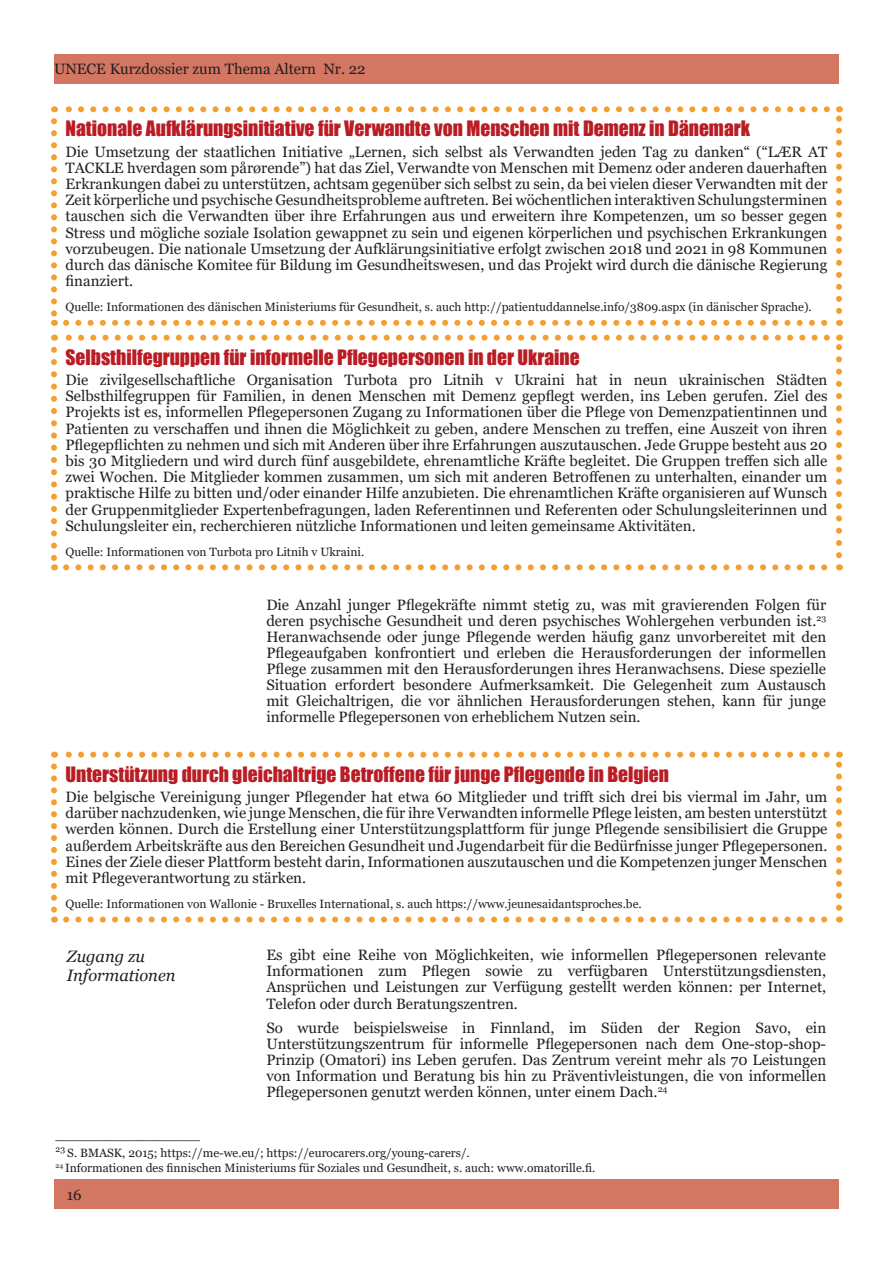
<style>
.page{position:relative;width:893px;height:1263px;background:#fff}
.page>*{position:absolute;margin:0;border:0;box-sizing:border-box;transform-origin:0 0}
.Red_title{font:19.5px "Impact";color:#ba1c24}
.Red_title-2{font:italic 16.5px/19.8px "Georgia";color:#231f20}
.Georgia_10_regular{font:15px/16.2px "Georgia";color:#231f20;text-align:justify}
.Georgia_10_regular-2{font:12px "Georgia";color:#231f20}
</style>
<div class="page">
<div style="left:54px;top:54px;width:785px;height:29px;background:#d37662"></div>
<div style="left:54px;top:1180px;width:785px;height:29px;background:#d37662"></div>
<svg style="left:66px;top:320px;width:762px;height:6px"></svg>
<svg style="left:51px;top:121px;width:6px;height:205px"></svg>
<svg style="left:836px;top:106px;width:6px;height:205px"></svg>
<svg style="left:54px;top:106px;width:773px;height:6px"></svg>
<svg style="left:66px;top:564px;width:762px;height:6px"></svg>
<svg style="left:51px;top:350px;width:6px;height:220px"></svg>
<svg style="left:836px;top:335px;width:6px;height:220px"></svg>
<svg style="left:54px;top:335px;width:773px;height:6px"></svg>
<svg style="left:66px;top:916px;width:762px;height:6px"></svg>
<svg style="left:51px;top:766px;width:6px;height:156px"></svg>
<svg style="left:836px;top:752px;width:6px;height:156px"></svg>
<svg style="left:54px;top:752px;width:773px;height:6px"></svg>
<p class="Georgia_10_regular" style="left:54px;top:61px;width:313px">UNECE Kurzdossier zum Thema Altern Nr. 22</p>
<p class="Red_title" style="left:66px;top:113px;width:686px">Nationale Aufklärungsinitiative für Verwandte von Menschen mit Demenz in Dänemark</p>
<p class="Georgia_10_regular" style="left:66px;top:144px;width:763px">Die Umsetzung der staatlichen Initiative „Lernen, sich selbst als Verwandten jeden Tag zu danken“ (“LÆR AT TACKLE hverdagen som pårørende”) hat das Ziel, Verwandte von Menschen mit Demenz oder anderen dauerhaften Erkrankungen dabei zu unterstützen, achtsam gegenüber sich selbst zu sein, da bei vielen dieser Verwandten mit der Zeit körperliche und psychische Gesundheitsprobleme auftreten. Bei wöchentlichen interaktiven Schulungsterminen tauschen sich die Verwandten über ihre Erfahrungen aus und erweitern ihre Kompetenzen, um so besser gegen Stress und mögliche soziale Isolation gewappnet zu sein und eigenen körperlichen und psychischen Erkrankungen vorzubeugen. Die nationale Umsetzung der Aufklärungsinitiative erfolgt zwischen 2018 und 2021 in 98 Kommunen durch das dänische Komitee für Bildung im Gesundheitswesen, und das Projekt wird durch die dänische Regierung finanziert.</p>
<p class="Georgia_10_regular-2" style="left:66px;top:300px;width:748px">Quelle: Informationen des dänischen Ministeriums für Gesundheit, s. auch http://patientuddannelse.info/3809.aspx (in dänischer Sprache).</p>
<p class="Red_title" style="left:66px;top:342px;width:516px">Selbsthilfegruppen für informelle Pflegepersonen in der Ukraine</p>
<p class="Georgia_10_regular" style="left:66px;top:372px;width:763px">Die zivilgesellschaftliche Organisation Turbota pro Litnih v Ukraini hat in neun ukrainischen Städten Selbsthilfegruppen für Familien, in denen Menschen mit Demenz gepflegt werden, ins Leben gerufen. Ziel des Projekts ist es, informellen Pflegepersonen Zugang zu Informationen über die Pflege von Demenzpatientinnen und Patienten zu verschaffen und ihnen die Möglichkeit zu geben, andere Menschen zu treffen, eine Auszeit von ihren Pflegepflichten zu nehmen und sich mit Anderen über ihre Erfahrungen auszutauschen. Jede Gruppe besteht aus 20 bis 30 Mitgliedern und wird durch fünf ausgebildete, ehrenamtliche Kräfte begleitet. Die Gruppen treffen sich alle zwei Wochen. Die Mitglieder kommen zusammen, um sich mit anderen Betroffenen zu unterhalten, einander um praktische Hilfe zu bitten und/oder einander Hilfe anzubieten. Die ehrenamtlichen Kräfte organisieren auf Wunsch der Gruppenmitglieder Expertenbefragungen, laden Referentinnen und Referenten oder Schulungsleiterinnen und Schulungsleiter ein, recherchieren nützliche Informationen und leiten gemeinsame Aktivitäten.</p>
<p class="Georgia_10_regular-2" style="left:66px;top:544px;width:300px">Quelle: Informationen von Turbota pro Litnih v Ukraini.</p>
<p class="Georgia_10_regular" style="left:266px;top:597px;width:561px">Die Anzahl junger Pflegekräfte nimmt stetig zu, was mit gravierenden Folgen für deren psychische Gesundheit und deren psychisches Wohlergehen verbunden ist.<sup>23<br></sup>Heranwachsende oder junge Pflegende werden häufig ganz unvorbereitet mit den Pflegeaufgaben konfrontiert und erleben die Herausforderungen der informellen Pflege zusammen mit den Herausforderungen ihres Heranwachsens. Diese spezielle Situation erfordert besondere Aufmerksamkeit. Die Gelegenheit zum Austausch mit Gleichaltrigen, die vor ähnlichen Herausforderungen stehen, kann für junge informelle Pflegepersonen von erheblichem Nutzen sein.</p>
<p class="Red_title" style="left:66px;top:759px;width:605px">Unterstützung durch gleichaltrige Betroffene für junge Pflegende in Belgien</p>
<p class="Georgia_10_regular" style="left:66px;top:789px;width:763px">Die belgische Vereinigung junger Pflegender hat etwa 60 Mitglieder und trifft sich drei bis viermal im Jahr, um darüber nachzudenken, wie junge Menschen, die für ihre Verwandten informelle Pflege leisten, am besten unterstützt werden können. Durch die Erstellung einer Unterstützungsplattform für junge Pflegende sensibilisiert die Gruppe außerdem Arbeitskräfte aus den Bereichen Gesundheit und Jugendarbeit für die Bedürfnisse junger Pflegepersonen.<br>Eines der Ziele dieser Plattform besteht darin, Informationen auszutauschen und die Kompetenzen junger Menschen mit Pflegeverantwortung zu stärken.</p>
<p class="Georgia_10_regular-2" style="left:66px;top:897px;width:578px">Quelle: Informationen von Wallonie - Bruxelles International, s. auch https://www.jeunesaidantsproches.be.</p>
<p class="Red_title-2" style="left:67px;top:946px;width:110px">Zugang zu<br>Informationen</p>
<p class="Georgia_10_regular" style="left:266px;top:947px;width:561px">Es gibt eine Reihe von Möglichkeiten, wie informellen Pflegepersonen relevante Informationen zum Pflegen sowie zu verfügbaren Unterstützungsdiensten, Ansprüchen und Leistungen zur Verfügung gestellt werden können: per Internet, Telefon oder durch Beratungszentren.</p>
<p class="Georgia_10_regular" style="left:266px;top:1020px;width:561px">So wurde beispielsweise in Finnland, im Süden der Region Savo, ein Unterstützungszentrum für informelle Pflegepersonen nach dem One-stop-shop-Prinzip (Omatori) ins Leben gerufen. Das Zentrum vereint mehr als 70 Leistungen von Information und Beratung bis hin zu Präventivleistungen, die von informellen Pflegepersonen genutzt werden können, unter einem Dach.<sup>24</sup></p>
<p class="Georgia_10_regular" style="left:56px;top:1126px;width:146px">_______________</p>
<p class="Georgia_10_regular-2" style="left:56px;top:1146px;width:416px"><sup>23</sup> S. BMASK, 2015; https://me-we.eu/; https://eurocarers.org/young-carers/.</p>
<p class="Georgia_10_regular-2" style="left:56px;top:1160px;width:541px"><sup>24</sup> Informationen des finnischen Ministeriums für Soziales und Gesundheit, s. auch: www.omatorille.fi.</p>
<p class="Georgia_10_regular" style="left:67px;top:1187px;width:16px">16</p>
</div>
